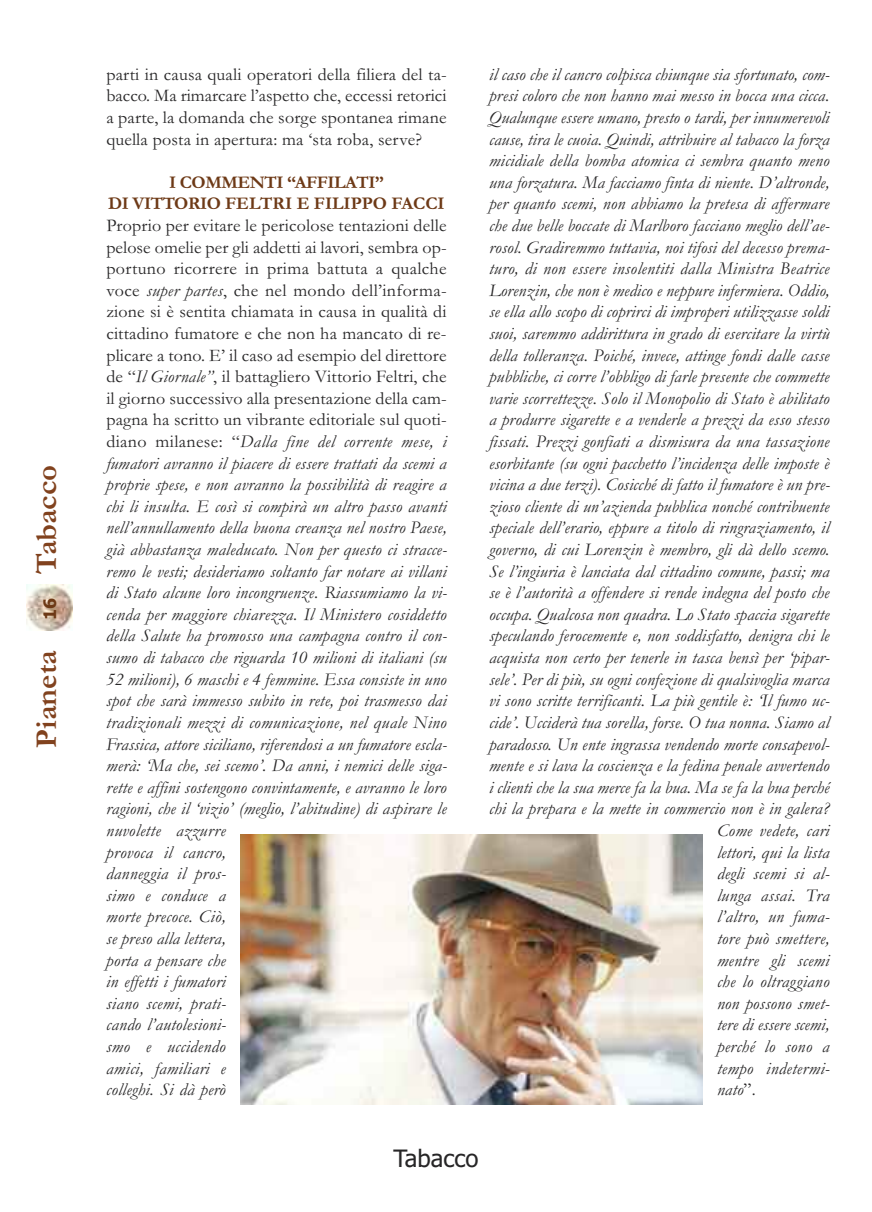
<style>
.page{position:relative;width:872px;height:1212px;background:#fff}
.page>*{position:absolute;margin:0;border:0;box-sizing:border-box;transform-origin:0 0}
.t1{font:700 30.6px "Garamond";color:#81421e}
.t2{font:24px "Tahoma";color:#272627}
.t3{font:italic 18px/21.6px "Garamond";letter-spacing:.01em;color:#272627}
.t4{font:18px/21.6px "Garamond";letter-spacing:.01em;color:#272627;text-align:justify}
.t5{font:700 18px/21.6px "Garamond";letter-spacing:-.025em;color:#6d3916;text-align:center}
.t6{font:700 17.25px "Tahoma";color:#6d3916}
.s1{font-style:normal}
</style>
<div class="page">
<img style="left:27px;top:585px;width:46px;height:46px">
<img style="left:241px;top:834px;width:461px;height:270px">
<h1 class="t1" style="left:28px;top:574px;width:110px;rotate:-90deg">Tabacco</h1>
<p class="t6" style="left:40px;top:620px;width:24px;rotate:-90deg">16</p>
<h1 class="t1" style="left:28px;top:747px;width:99px;rotate:-90deg">Pianeta</h1>
<p class="t4" style="left:106px;top:63px;width:342px">parti in causa quali operatori della filiera del ta&shy;bacco. Ma rimarcare l’aspetto che, eccessi retorici a parte, la domanda che sorge spontanea rimane quella posta in apertura: ma ‘sta roba, serve?</p>
<p class="t5" style="left:108px;top:171px;width:338px">I COMMENTI “AFFILATI”<br>DI VITTORIO FELTRI E FILIPPO FACCI</p>
<p class="t3" style="left:106px;top:214px;width:342px"><span class="s1">Proprio per evitare le pericolose tentazioni delle pelose omelie per gli addetti ai lavori, sembra op&shy;portuno ricorrere in prima battuta a qualche voce</span> super partes<span class="s1">, che nel mondo dell’informa&shy;zione si è sentita chiamata in causa in qualità di cittadino fumatore e che non ha mancato di re&shy;plicare a tono. E’ il caso ad esempio del direttore de “</span>Il Giornale”<span class="s1">, il battagliero Vittorio Feltri, che il giorno successivo alla presentazione della cam&shy;pagna ha scritto un vibrante editoriale sul quoti&shy;diano milanese: “</span>Dalla fine del corrente mese, i fumatori avranno il piacere di essere trattati da scemi a proprie spese, e non avranno la possibilità di reagire a chi li insulta. E così si compirà un altro passo avanti nell’annullamento della buona creanza nel nostro Paese, già abbastanza maleducato. Non per questo ci stracce&shy;remo le vesti; desideriamo soltanto far notare ai villani di Stato alcune loro incongruenze. Riassumiamo la vi&shy;cenda per maggiore chiarezza. Il Ministero cosiddetto della Salute ha promosso una campagna contro il con&shy;sumo di tabacco che riguarda 10 milioni di italiani (su 52 milioni), 6 maschi e 4 femmine. Essa consiste in uno spot che sarà immesso subito in rete, poi trasmesso dai tradizionali mezzi di comunicazione, nel quale Nino Frassica, attore siciliano, riferendosi a un fumatore escla&shy;merà: ‘Ma che, sei scemo’. Da anni, i nemici delle siga&shy;rette e affini sostengono convintamente, e avranno le loro ragioni, che il ‘vizio’ (meglio, l’abitudine) di aspirare le nuvolette azzurre<br>provoca il cancro,<br>danneggia il pros-<br>simo e conduce a<br>morte precoce. Ciò,<br>se preso alla lettera,<br>porta a pensare che<br>in effetti i fumatori<br>siano scemi, prati-<br>cando l’autolesioni-<br>smo e uccidendo<br>amici, familiari e<br>colleghi. Si dà però</p>
<p class="t3" style="left:489px;top:63px;width:342px">il caso che il cancro colpisca chiunque sia sfortunato, com-</p>
<p class="t3" style="left:489px;top:84px;width:342px">presi coloro che non hanno mai messo in bocca una cicca.</p>
<p class="t3" style="left:489px;top:106px;width:342px">Qualunque essere umano, presto o tardi, per innumerevoli</p>
<p class="t3" style="left:489px;top:128px;width:342px">cause, tira le cuoia. Quindi, attribuire al tabacco la forza</p>
<p class="t3" style="left:489px;top:149px;width:342px">micidiale della bomba atomica ci sembra quanto meno</p>
<p class="t3" style="left:489px;top:171px;width:342px">una forzatura. Ma facciamo finta di niente. D’altronde,</p>
<p class="t3" style="left:489px;top:192px;width:342px">per quanto scemi, non abbiamo la pretesa di affermare</p>
<p class="t3" style="left:489px;top:214px;width:342px">che due belle boccate di Marlboro facciano meglio dell’ae-</p>
<p class="t3" style="left:489px;top:236px;width:342px">rosol. Gradiremmo tuttavia, noi tifosi del decesso prema-</p>
<p class="t3" style="left:489px;top:257px;width:342px">turo, di non essere insolentiti dalla Ministra Beatrice</p>
<p class="t3" style="left:489px;top:279px;width:342px">Lorenzin, che non è medico e neppure infermiera. Oddio,</p>
<p class="t3" style="left:489px;top:300px;width:342px">se ella allo scopo di coprirci di improperi utilizzasse soldi</p>
<p class="t3" style="left:489px;top:322px;width:342px">suoi, saremmo addirittura in grado di esercitare la virtù</p>
<p class="t3" style="left:489px;top:344px;width:342px">della tolleranza. Poiché, invece, attinge fondi dalle casse</p>
<p class="t3" style="left:489px;top:365px;width:342px">pubbliche, ci corre l’obbligo di farle presente che commette</p>
<p class="t3" style="left:489px;top:387px;width:342px">varie scorrettezze. Solo il Monopolio di Stato è abilitato</p>
<p class="t3" style="left:489px;top:408px;width:342px">a produrre sigarette e a venderle a prezzi da esso stesso</p>
<p class="t3" style="left:489px;top:430px;width:342px">fissati. Prezzi gonfiati a dismisura da una tassazione</p>
<p class="t3" style="left:489px;top:452px;width:342px">esorbitante (su ogni pacchetto l’incidenza delle imposte è</p>
<p class="t3" style="left:489px;top:473px;width:342px">vicina a due terzi). Cosicché di fatto il fumatore è un pre-</p>
<p class="t3" style="left:489px;top:495px;width:342px">zioso cliente di un’azienda pubblica nonché contribuente</p>
<p class="t3" style="left:489px;top:516px;width:342px">speciale dell’erario, eppure a titolo di ringraziamento, il</p>
<p class="t3" style="left:489px;top:538px;width:342px">governo, di cui Lorenzin è membro, gli dà dello scemo.</p>
<p class="t3" style="left:489px;top:560px;width:342px">Se l’ingiuria è lanciata dal cittadino comune, passi; ma</p>
<p class="t3" style="left:489px;top:581px;width:342px">se è l’autorità a offendere si rende indegna del posto che</p>
<p class="t3" style="left:489px;top:603px;width:342px">occupa. Qualcosa non quadra. Lo Stato spaccia sigarette</p>
<p class="t3" style="left:489px;top:624px;width:342px">speculando ferocemente e, non soddisfatto, denigra chi le</p>
<p class="t3" style="left:489px;top:646px;width:342px">acquista non certo per tenerle in tasca bensì per ‘pipar-</p>
<p class="t3" style="left:489px;top:668px;width:342px">sele’. Per di più, su ogni confezione di qualsivoglia marca</p>
<p class="t3" style="left:489px;top:689px;width:342px">vi sono scritte terrificanti. La più gentile è: ‘Il fumo uc-</p>
<p class="t3" style="left:489px;top:711px;width:342px">cide’. Ucciderà tua sorella, forse. O tua nonna. Siamo al</p>
<p class="t3" style="left:489px;top:732px;width:342px">paradosso. Un ente ingrassa vendendo morte consapevol-</p>
<p class="t3" style="left:489px;top:754px;width:342px">mente e si lava la coscienza e la fedina penale avvertendo</p>
<p class="t3" style="left:489px;top:776px;width:342px">i clienti che la sua merce fa la bua. Ma se fa la bua perché</p>
<p class="t3" style="left:489px;top:797px;width:342px">chi la prepara e la mette in commercio non è in galera?</p>
<p class="t3" style="left:717px;top:819px;width:114px">Come vedete, cari</p>
<p class="t3" style="left:717px;top:840px;width:114px">lettori, qui la lista</p>
<p class="t3" style="left:717px;top:862px;width:114px">degli scemi si al-</p>
<p class="t3" style="left:717px;top:884px;width:114px">lunga assai. Tra</p>
<p class="t3" style="left:717px;top:905px;width:114px">l’altro, un fuma-</p>
<p class="t3" style="left:717px;top:927px;width:114px">tore può smettere,</p>
<p class="t3" style="left:717px;top:948px;width:114px">mentre gli scemi</p>
<p class="t3" style="left:717px;top:970px;width:114px">che lo oltraggiano</p>
<p class="t3" style="left:717px;top:992px;width:114px">non possono smet-</p>
<p class="t3" style="left:717px;top:1013px;width:114px">tere di essere scemi,</p>
<p class="t3" style="left:717px;top:1035px;width:114px">perché lo sono a</p>
<p class="t3" style="left:717px;top:1056px;width:114px">tempo indetermi-</p>
<p class="t3" style="left:717px;top:1078px;width:40px">nato<span class="s1">”.</span></p>
<h2 class="t2" style="left:393px;top:1144px;width:86px">Tabacco</h2>
</div>
